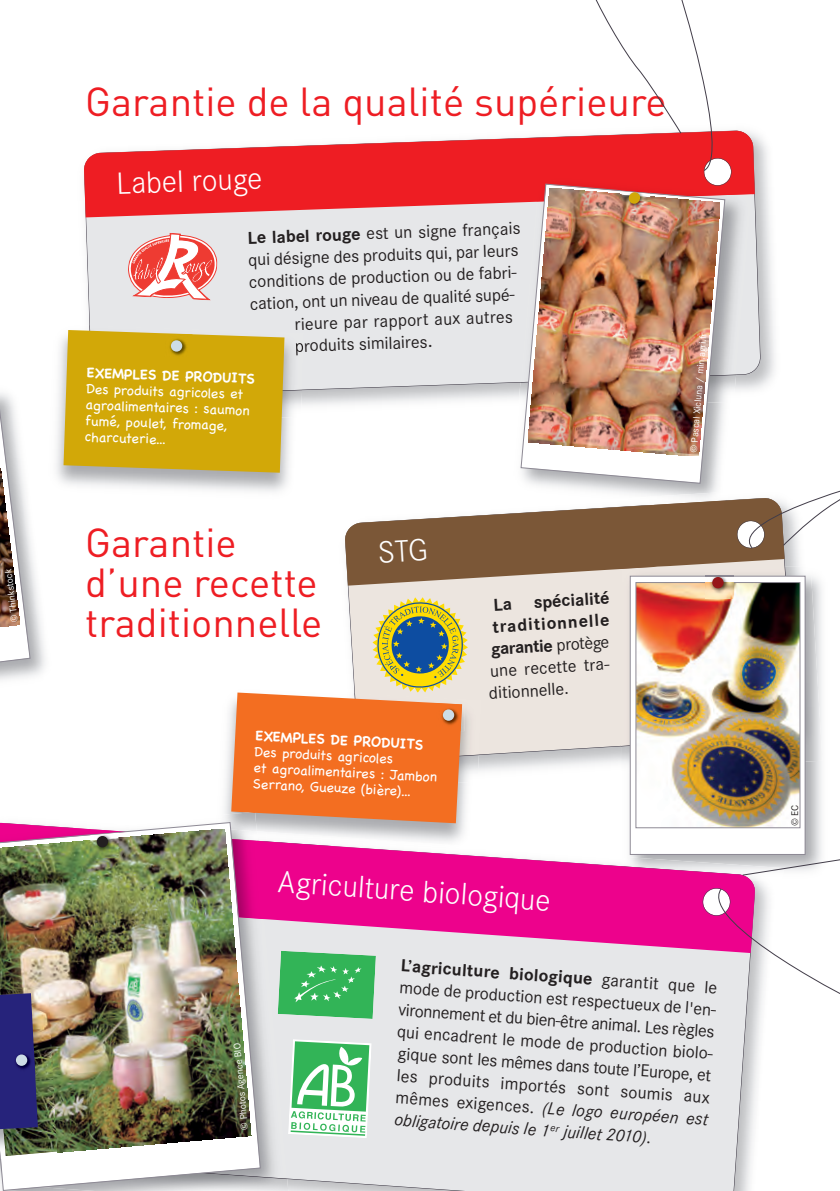
<style>
.page{position:relative;width:840px;height:1191px;background:#fff}
.page>*{position:absolute;margin:0;border:0;box-sizing:border-box;transform-origin:0 0}
.t1{font:40px/40px "DIN";color:#ee1d23}
.t2{font:300 32px "Corporate S";color:#fff}
.t3{font:18px/22px "Corporate S";color:#231f20}
.t4{font:700 18px "Corporate S";color:#231f20}
.t5{font:14px/16px "Chalkboard";color:#fff}
.t6{font:700 14px "Chalkboard";color:#fff}
.t7{font:10px "Corporate S";color:#fff}
.t8{font:10px "Corporate S";color:#231f20}
.s1{font-weight:700}
.s2{font-size:20px}
.s3{font-weight:400}
.s4{font-style:italic}
</style>
<div class="page">
<svg style="left:84px;top:130px;width:676px;height:267px;background:#e4e5e7"></svg>
<img style="left:84px;top:325px;width:218px;height:99px">
<img style="left:90px;top:325px;width:214px;height:71px">
<img style="left:295px;top:341px;width:8px;height:14px">
<svg style="left:84px;top:131px;width:670px;height:86px;fill:#ee1d23"></svg>
<div style="left:287px;top:881px;width:468px;height:309px;background:#e6e7e9"></div>
<svg style="left:127px;top:232px;width:91px;height:69px"></svg>
<div style="left:703px;top:158px;width:28px;height:28px;background:#fff;border-radius:50%"></div>
<div style="left:703px;top:158px;width:28px;height:28px;border:1px solid #423d49;border-radius:50%"></div>
<div style="left:345px;top:585px;width:275px;height:177px;background:#ece5df"></div>
<img style="left:224px;top:686px;width:253px;height:126px">
<img style="left:467px;top:692px;width:11px;height:97px">
<img style="left:467px;top:693px;width:14px;height:68px">
<svg style="left:288px;top:1039px;width:83px;height:99px"></svg>
<svg style="left:583px;top:0;width:148px;height:171px"></svg>
<svg style="left:0;top:393px;width:31px;height:287px"></svg>
<svg style="left:63px;top:330px;width:221px;height:143px;background:#d1aa17"></svg>
<img style="left:164px;top:334px;width:28px;height:28px">
<div style="left:171px;top:340px;width:11px;height:11px;background:#cddde6;border-radius:50%"></div>
<img style="left:627px;top:773px;width:195px;height:84px">
<img style="left:754px;top:856px;width:29px;height:25px">
<img style="left:620px;top:585px;width:202px;height:188px">
<img style="left:620px;top:585px;width:9px;height:161px">
<svg style="left:631px;top:585px;width:171px;height:267px"></svg>
<div style="left:629px;top:576px;width:175px;height:278px;border:1px solid #8e8a95"></div>
<img style="left:637px;top:585px;width:160px;height:241px">
<div style="left:635px;top:582px;width:164px;height:246px;border:1px solid #8e8a95"></div>
<img style="left:705px;top:585px;width:28px;height:13px">
<div style="left:711px;top:577px;width:12px;height:11px;background:#961619;border-radius:50%"></div>
<svg style="left:261px;top:822px;width:493px;height:131px;fill:#ed028c"></svg>
<div style="left:701px;top:887px;width:29px;height:29px;border:1px solid #423d49;border-radius:50%"></div>
<svg style="left:741px;top:857px;width:98px;height:18px"></svg>
<svg style="left:696px;top:888px;width:143px;height:117px"></svg>
<img style="left:261px;top:899px;width:26px;height:259px">
<img style="left:261px;top:1158px;width:26px;height:21px">
<svg style="left:231px;top:597px;width:236px;height:226px"></svg>
<img style="left:0;top:822px;width:261px;height:369px">
<img style="left:0;top:986px;width:57px;height:170px">
<img style="left:0;top:993px;width:38px;height:166px">
<img style="left:10px;top:1048px;width:28px;height:28px">
<div style="left:16px;top:1054px;width:11px;height:11px;background:#cddde6;border-radius:50%"></div>
<img style="left:90px;top:829px;width:28px;height:3px">
<img style="left:90px;top:835px;width:28px;height:3px">
<img style="left:90px;top:832px;width:28px;height:3px">
<img style="left:90px;top:838px;width:28px;height:19px">
<div style="left:97px;top:836px;width:11px;height:11px;background:#231f20;border-radius:50%"></div>
<svg style="left:277px;top:950px;width:99px;height:69px;background:#50bd6f"></svg>
<img style="left:517px;top:375px;width:218px;height:34px">
<img style="left:725px;top:202px;width:26px;height:180px">
<img style="left:725px;top:374px;width:10px;height:8px">
<img style="left:536px;top:173px;width:215px;height:29px">
<img style="left:520px;top:184px;width:205px;height:279px">
<img style="left:620px;top:184px;width:29px;height:9px">
<img style="left:621px;top:193px;width:28px;height:2px">
<img style="left:621px;top:190px;width:28px;height:3px">
<img style="left:621px;top:195px;width:30px;height:20px">
<div style="left:628px;top:192px;width:12px;height:12px;background:#d2a808;border-radius:50%"></div>
<svg style="left:344px;top:463px;width:495px;height:122px"></svg>
<p class="t7" style="left:9px;top:623px;width:55px;rotate:-97deg">© Thinkstock</p>
<h1 class="t1" style="left:85px;top:82px;width:583px">Garantie de la qualité supérieure</h1>
<h2 class="t2" style="left:116px;top:164px;width:147px;rotate:-2deg">Label rouge</h2>
<h2 class="t2" style="left:115px;top:174px;width:209px;rotate:-2deg">Logo label rouge</h2>
<p class="t3" style="left:247px;top:226px;width:274px;rotate:-2deg"><span class="s1">Le label rouge</span> est un signe français</p>
<p class="t3" style="left:248px;top:248px;width:271px;rotate:-2deg">qui désigne des produits qui, par leurs</p>
<p class="t3" style="left:248px;top:270px;width:273px;rotate:-2deg">conditions de production ou de fabri-</p>
<p class="t3" style="left:249px;top:292px;width:270px;rotate:-2deg">cation, ont un niveau de qualité supé-</p>
<p class="t3" style="left:294px;top:313px;width:219px;rotate:-2deg">rieure par rapport aux autres</p>
<p class="t3" style="left:294px;top:335px;width:139px;rotate:-2deg">produits similaires<span class="s2">.</span></p>
<p class="t6" style="left:87px;top:364px;width:170px;rotate:2deg">EXEMPLES DE PRODUITS</p>
<p class="t5" style="left:86px;top:381px;width:165px;rotate:2deg">Des produits agricoles et agroalimentaires : saumon fumé, poulet, fromage, charcuterie...</p>
<p class="t7" style="left:687px;top:452px;width:121px;rotate:-85deg">© Pascal Xicluna / min.agri.fr</p>
<h1 class="t1" style="left:85px;top:523px;width:239px">Garantie d’une recette traditionnelle</h1>
<p class="t6" style="left:255px;top:727px;width:170px;rotate:3deg">EXEMPLES DE PRODUITS</p>
<p class="t5" style="left:255px;top:744px;width:185px;rotate:3deg">Des produits agricoles<br>et agroalimentaires : Jambon<br>Serrano, Gueuze (bière)...</p>
<p class="t4" style="left:492px;top:593px;width:117px;rotate:-3deg">La spécialité</p>
<p class="t4" style="left:491px;top:615px;width:119px;rotate:-3deg">traditionnelle</p>
<p class="t4" style="left:490px;top:638px;width:120px;rotate:-3deg">garantie <span class="s3">protège</span></p>
<p class="t3" style="left:489px;top:659px;width:125px;rotate:-3deg">une recette tra-</p>
<p class="t3" style="left:488px;top:681px;width:81px;rotate:-3deg">ditionnelle.</p>
<h2 class="t2" style="left:279px;top:862px;width:275px;rotate:4deg">Agriculture biologique</h2>
<p class="t7" style="left:238px;top:1130px;width:89px;rotate:-95deg">© Photos Agence BIO</p>
<p class="t3" style="left:401px;top:954px;width:323px;rotate:4deg"><span class="s1">L’agriculture biologique</span> garantit que le mode de production est respectueux de l'en&shy;vironnement et du bien-être animal. Les règles qui encadrent le mode de production biolo&shy;gique sont les mêmes dans toute l’Europe, et les produits importés sont soumis aux mêmes exigences. <span class="s4">(Le logo européen est obligatoire depuis le 1</span><sup>er</sup> <span class="s4">juillet 2010)</span>.</p>
<p class="t8" style="left:788px;top:826px;width:23px;rotate:-90deg">© EC</p>
</div>
